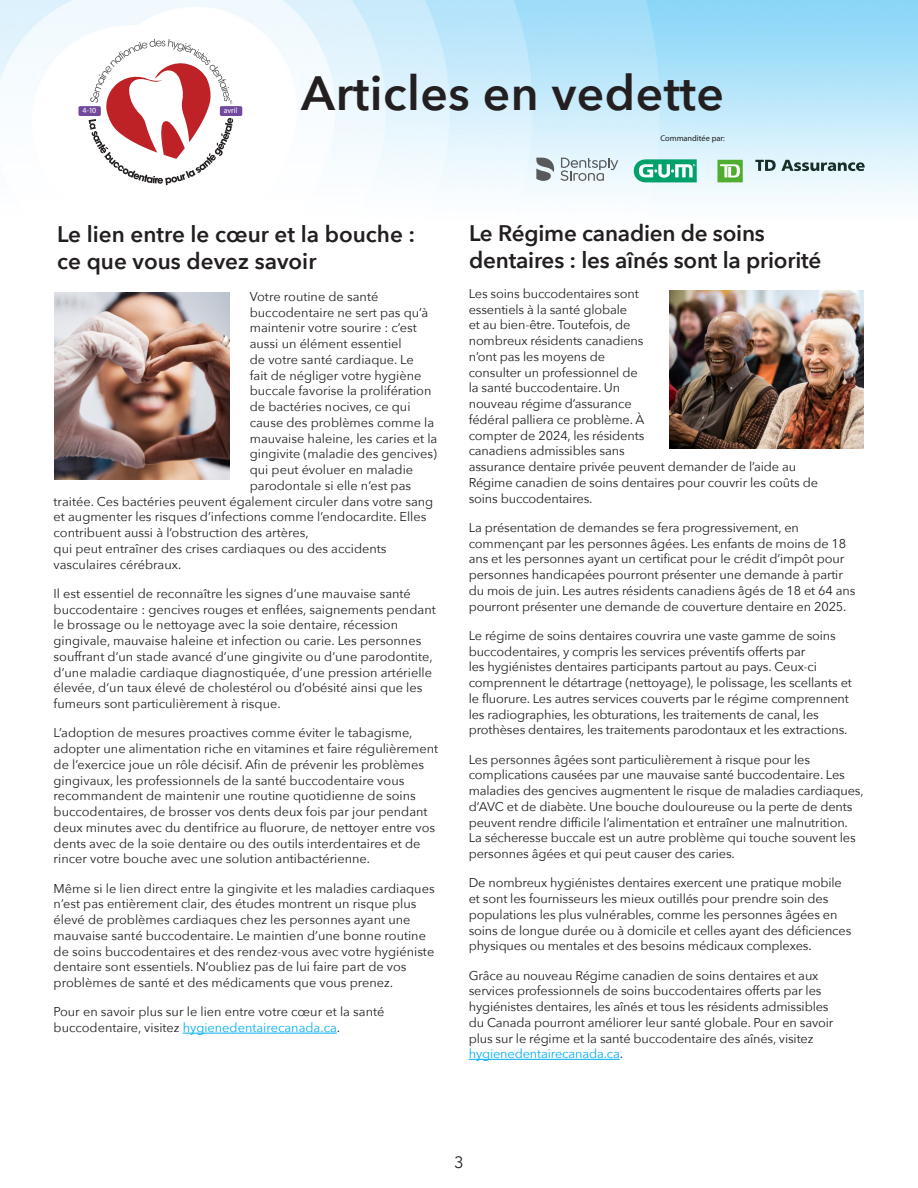
<style>
.page{position:relative;width:918px;height:1188px;background:#fff}
.page>*{position:absolute;margin:0;border:0;box-sizing:border-box;transform-origin:0 0}
.t1{font:600 48px "Avenir Next";letter-spacing:.01em;color:#231f20}
.t2{font:600 22.5px/27px "Avenir Next";letter-spacing:-.01em;color:#231f20}
.t3{font:16.5px "Avenir Next";color:#231f20}
.body{font:12.75px/15.8px "Avenir Next";letter-spacing:-.01em;color:#231f20}
.t4{font:8.4px "Myriad Pro";color:#211e1e}
.t5{font:7.95px "Myriad Pro";color:#fff}
.s1{color:#00aeef}
</style>
<div class="page">
<img style="left:0;top:0;width:918px;height:332px">
<svg style="left:78px;top:39px;width:164px;height:146px"></svg>
<svg style="left:560px;top:158px;width:58px;height:23px"></svg>
<svg style="left:536px;top:158px;width:18px;height:23px"></svg>
<svg style="left:717px;top:160px;width:26px;height:22px"></svg>
<svg style="left:755px;top:160px;width:110px;height:11px"></svg>
<svg style="left:634px;top:159px;width:63px;height:23px"></svg>
<hr style="left:183px;top:1033px;width:154px;height:1px;background:#00aeef">
<img style="left:55px;top:292px;width:175px;height:187px">
<hr style="left:469px;top:1059px;width:151px;height:1px;background:#00aeef">
<img style="left:670px;top:290px;width:194px;height:159px">
<p class="t5" style="left:83px;top:106px;width:15px">4-10</p>
<p class="t5" style="left:224px;top:106px;width:15px">avril</p>
<h1 class="t1" style="left:301px;top:52px;width:424px">Articles en vedette</h1>
<p class="t4" style="left:660px;top:133px;width:66px">Commanditée par:</p>
<p class="t2" style="left:57px;top:220px;width:360px">Le lien entre le cœur et la bouche : ce que vous devez savoir</p>
<p class="body" style="left:250px;top:288px;width:130px">Votre routine de santé</p>
<p class="body" style="left:250px;top:304px;width:180px">buccodentaire ne sert pas qu’à</p>
<p class="body" style="left:250px;top:320px;width:169px">maintenir votre sourire : c’est</p>
<p class="body" style="left:250px;top:335px;width:153px">aussi un élément essentiel</p>
<p class="body" style="left:250px;top:351px;width:166px">de votre santé cardiaque. Le</p>
<p class="body" style="left:250px;top:367px;width:173px">fait de négliger votre hygiène</p>
<p class="body" style="left:250px;top:383px;width:183px">buccale favorise la prolifération</p>
<p class="body" style="left:250px;top:398px;width:162px">de bactéries nocives, ce qui</p>
<p class="body" style="left:250px;top:414px;width:186px">cause des problèmes comme la</p>
<p class="body" style="left:250px;top:430px;width:189px">mauvaise haleine, les caries et la</p>
<p class="body" style="left:250px;top:446px;width:189px">gingivite (maladie des gencives)</p>
<p class="body" style="left:250px;top:461px;width:165px">qui peut évoluer en maladie</p>
<p class="body" style="left:250px;top:477px;width:163px">parodontale si elle n’est pas</p>
<p class="body" style="left:54px;top:493px;width:381px">traitée. Ces bactéries peuvent également circuler dans votre sang</p>
<p class="body" style="left:54px;top:509px;width:374px">et augmenter les risques d’infections comme l’endocardite. Elles</p>
<p class="body" style="left:54px;top:524px;width:257px">contribuent aussi à l’obstruction des artères,</p>
<p class="body" style="left:54px;top:540px;width:335px">qui peut entraîner des crises cardiaques ou des accidents</p>
<p class="body" style="left:54px;top:556px;width:129px">vasculaires cérébraux.</p>
<p class="body" style="left:54px;top:585px;width:384px">Il est essentiel de reconnaître les signes d’une mauvaise santé buccodentaire : gencives rouges et enflées, saignements pendant le brossage ou le nettoyage avec la soie dentaire, récession gingivale, mauvaise haleine et infection ou carie. Les personnes souffrant d’un stade avancé d’une gingivite ou d’une parodontite, d’une maladie cardiaque diagnostiquée, d’une pression artérielle élevée, d’un taux élevé de cholestérol ou d’obésité ainsi que les fumeurs sont particulièrement à risque.</p>
<p class="body" style="left:54px;top:725px;width:386px">L’adoption de mesures proactives comme éviter le tabagisme, adopter une alimentation riche en vitamines et faire régulièrement de l’exercice joue un rôle décisif. Afin de prévenir les problèmes gingivaux, les professionnels de la santé buccodentaire vous recommandent de maintenir une routine quotidienne de soins buccodentaires, de brosser vos dents deux fois par jour pendant deux minutes avec du dentifrice au fluorure, de nettoyer entre vos dents avec de la soie dentaire ou des outils interdentaires et de rincer votre bouche avec une solution antibactérienne.</p>
<p class="body" style="left:54px;top:880px;width:383px">Même si le lien direct entre la gingivite et les maladies cardiaques n’est pas entièrement clair, des études montrent un risque plus élevé de problèmes cardiaques chez les personnes ayant une mauvaise santé buccodentaire. Le maintien d’une bonne routine de soins buccodentaires et des rendez-vous avec votre hygiéniste dentaire sont essentiels. N’oubliez pas de lui faire part de vos problèmes de santé et des médicaments que vous prenez.</p>
<p class="body" style="left:54px;top:1004px;width:332px">Pour en savoir plus sur le lien entre votre cœur et la santé buccodentaire, visitez <span class="s1">hygienedentairecanada.ca</span>.</p>
<p class="t2" style="left:469px;top:219px;width:354px">Le Régime canadien de soins dentaires : les aînés sont la priorité</p>
<p class="body" style="left:469px;top:285px;width:351px">Les soins buccodentaires sont<br>essentiels à la santé globale<br>et au bien-être. Toutefois, de<br>nombreux résidents canadiens<br>n’ont pas les moyens de<br>consulter un professionnel de<br>la santé buccodentaire. Un<br>nouveau régime d’assurance<br>fédéral palliera ce problème. À<br>compter de 2024, les résidents<br>canadiens admissibles sans<br>assurance dentaire privée peuvent demander de l’aide au<br>Régime canadien de soins dentaires pour couvrir les coûts de soins buccodentaires.</p>
<p class="body" style="left:469px;top:519px;width:388px">La présentation de demandes se fera progressivement, en commençant par les personnes âgées. Les enfants de moins de 18 ans et les personnes ayant un certificat pour le crédit d’impôt pour personnes handicapées pourront présenter une demande à partir du mois de juin. Les autres résidents canadiens âgés de 18 et 64 ans pourront présenter une demande de couverture dentaire en 2025.</p>
<p class="body" style="left:469px;top:627px;width:385px">Le régime de soins dentaires couvrira une vaste gamme de soins buccodentaires, y compris les services préventifs offerts par<br>les hygiénistes dentaires participants partout au pays. Ceux-ci comprennent le détartrage (nettoyage), le polissage, les scellants et le fluorure. Les autres services couverts par le régime comprennent les radiographies, les obturations, les traitements de canal, les prothèses dentaires, les traitements parodontaux et les extractions.</p>
<p class="body" style="left:469px;top:751px;width:397px">Les personnes âgées sont particulièrement à risque pour les complications causées par une mauvaise santé buccodentaire. Les maladies des gencives augmentent le risque de maladies cardiaques, d’AVC et de diabète. Une bouche douloureuse ou la perte de dents peuvent rendre difficile l’alimentation et entraîner une malnutrition.<br>La sécheresse buccale est un autre problème qui touche souvent les personnes âgées et qui peut causer des caries.</p>
<p class="body" style="left:469px;top:875px;width:384px">De nombreux hygiénistes dentaires exercent une pratique mobile et sont les fournisseurs les mieux outillés pour prendre soin des populations les plus vulnérables, comme les personnes âgées en soins de longue durée ou à domicile et celles ayant des déficiences physiques ou mentales et des besoins médicaux complexes.</p>
<p class="body" style="left:469px;top:967px;width:366px">Grâce au nouveau Régime canadien de soins dentaires et aux services professionnels de soins buccodentaires offerts par les hygiénistes dentaires, les aînés et tous les résidents admissibles du Canada pourront améliorer leur santé globale. Pour en savoir plus sur le régime et la santé buccodentaire des aînés, visitez <span class="s1">hygienedentairecanada.ca</span>.</p>
<p class="t3" style="left:454px;top:1148px;width:11px">3</p>
</div>
